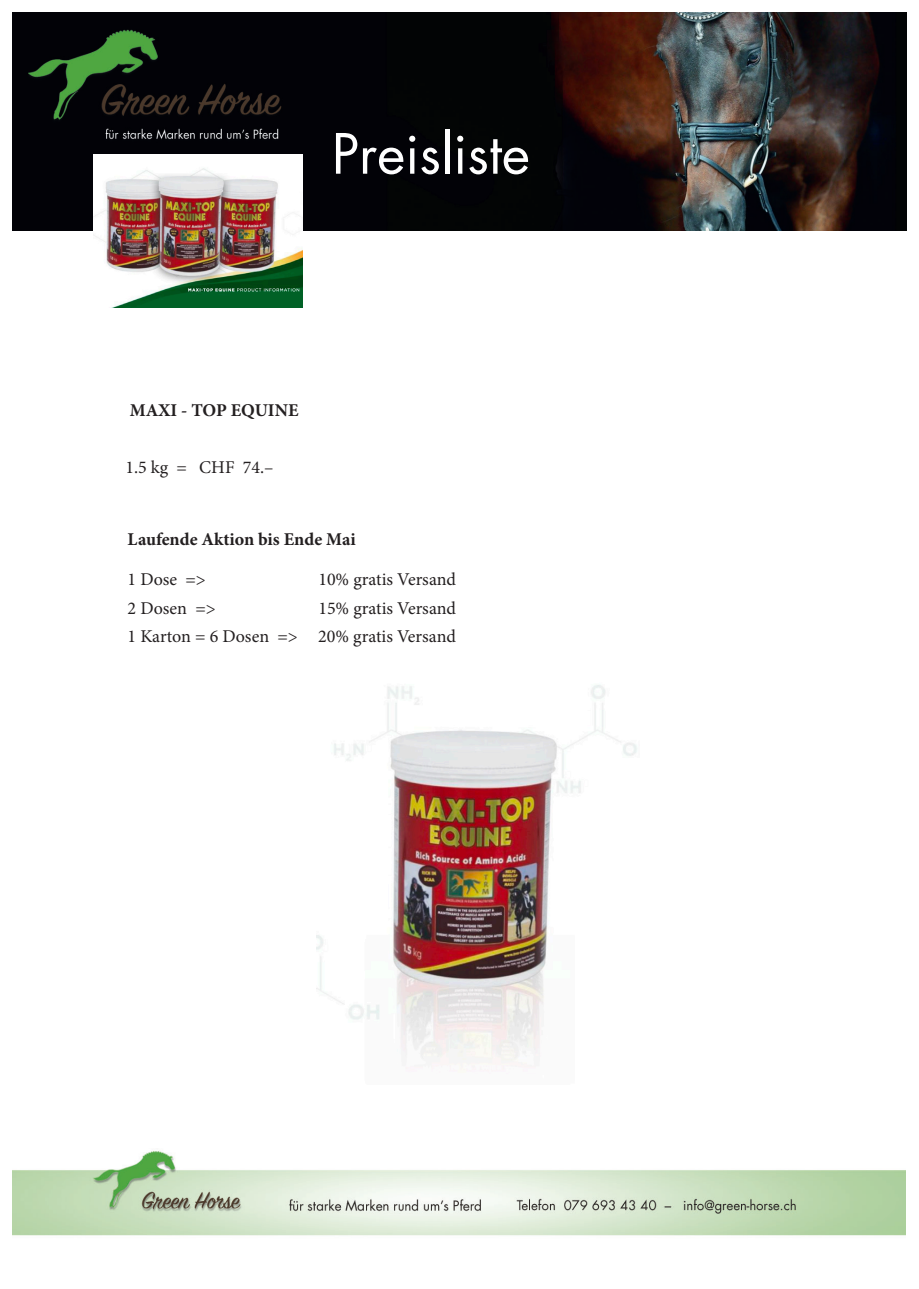
<style>
.page{position:relative;width:919px;height:1289px;background:#fff}
.page>*{position:absolute;margin:0;border:0;box-sizing:border-box;transform-origin:0 0}
.t1{font:54px "Futura";color:#fff}
.t2{font:18px/28.5px "Minion Pro";color:#231f20;text-align:right}
.t3{font:700 18px "Minion Pro";color:#231f20}
</style>
<div class="page">
<img style="left:13px;top:1151px;width:891px;height:85px">
<img style="left:316px;top:685px;width:321px;height:388px">
<img style="left:13px;top:13px;width:893px;height:217px">
<img style="left:94px;top:154px;width:208px;height:154px">
<h1 class="t1" style="left:332px;top:119px;width:199px">Preisliste</h1>
<p class="t3" style="left:130px;top:398px;width:170px">MAXI - TOP EQUINE</p>
<p class="t2" style="left:125px;top:452px;width:149px">1.5 kg = CHF 74.–</p>
<p class="t3" style="left:128px;top:526px;width:229px">Laufende Aktion bis Ende Mai</p>
<p class="t2" style="left:128px;top:565px;width:80px">1 Dose =&gt;</p>
<p class="t2" style="left:318px;top:565px;width:139px">10% gratis Versand</p>
<p class="t2" style="left:128px;top:594px;width:90px">2 Dosen =&gt;</p>
<p class="t2" style="left:128px;top:594px;width:330px">15% gratis Versand<br>1 Karton = 6 Dosen =&gt; 20% gratis Versand</p>
</div>
